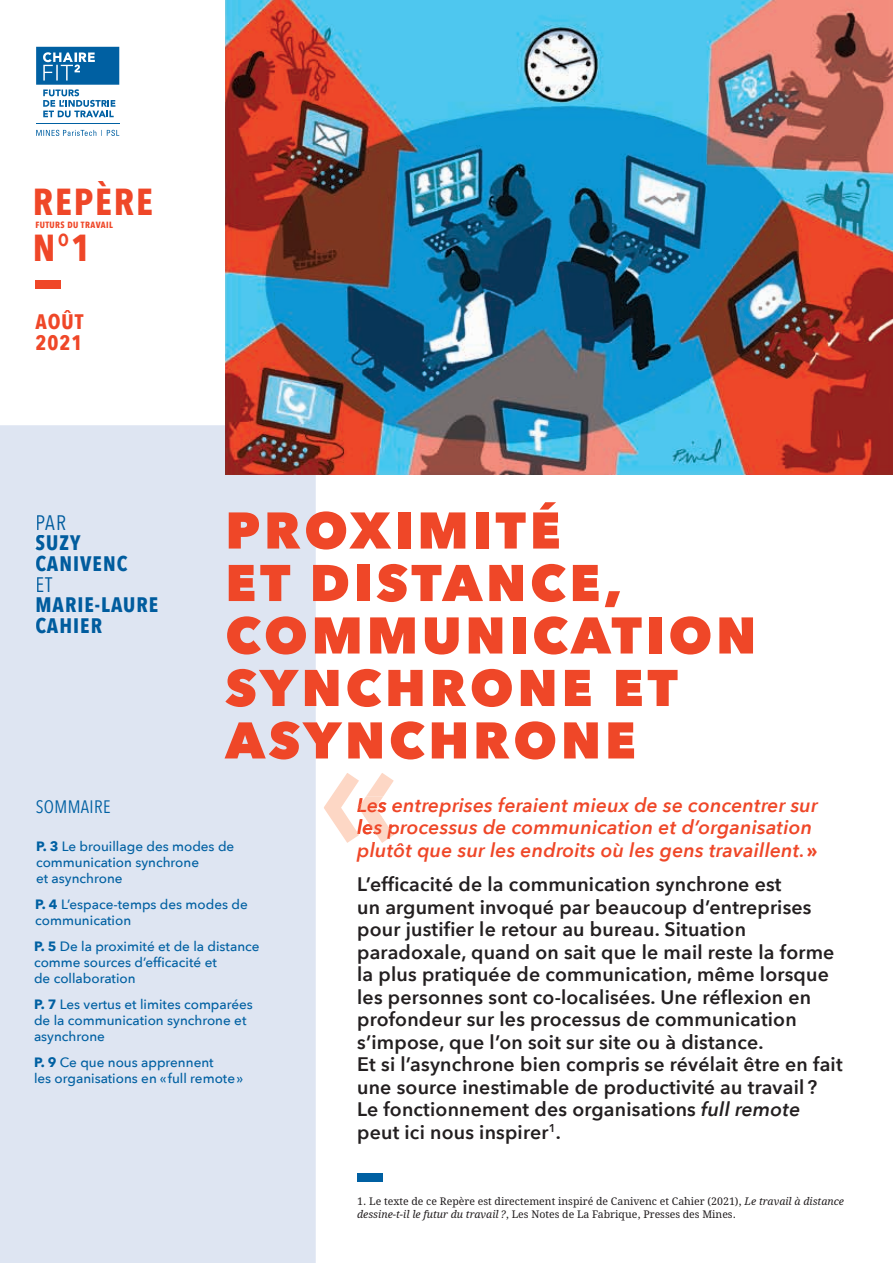
<style>
.page{position:relative;width:893px;height:1263px;background:#fff}
.page>*{position:absolute;margin:0;border:0;box-sizing:border-box;transform-origin:0 0}
.t1{font:600 156px "Avenir Next";color:#fdd7c5}
.t2{font:800 51px/52.5px "Avenir Next";letter-spacing:.075em;color:#ef4728}
.t3{font:700 37.5px/46.5px "Avenir Next Condensed";letter-spacing:.05em;color:#ef4728}
.t4{font:700 21px/20.7px "Avenir Next Condensed";letter-spacing:.05em;color:#005c9e}
.t5{font:700 21px/20.7px "Avenir Next Condensed";letter-spacing:.05em;color:#ef4728}
.t6{font:21px "Avenir Next Condensed";color:#005c9e}
.t7{font:600 19.5px/22.5px "Avenir Next";letter-spacing:.01em;color:#231f20}
.t8{font:italic 600 19.5px/34.5px "Avenir Next";letter-spacing:.01em;color:#ef4728}
.t9{font:18px "Avenir Next Condensed";letter-spacing:.02em;color:#0060a2}
.t10{font:500 13.5px/16.2px "Avenir Next";color:#0060a2}
.t11{font:10.5px/13.5px "Avrile Serif";color:#231f20}
.t12{font:700 9px "Avenir Next Condensed";letter-spacing:.05em;color:#ef4728}
.s1{font-weight:700}
.s2{font-weight:700;font-style:normal}
.s3{font-style:normal;color:#231f20}
.s4{font-style:italic}
</style>
<div class="page">
<div style="left:0;top:425px;width:316px;height:838px;background:#dee5f2"></div>
<div style="left:357px;top:1174px;width:26px;height:8px;background:#0060a2"></div>
<div style="left:35px;top:280px;width:26px;height:9px;background:#ef4728"></div>
<div style="left:37px;top:515px;width:28px;height:15px;background:#dee5f2"></div>
<div style="left:36px;top:535px;width:45px;height:16px;background:#dee5f2"></div>
<div style="left:36px;top:556px;width:92px;height:15px;background:#dee5f2"></div>
<div style="left:37px;top:577px;width:15px;height:15px;background:#dee5f2"></div>
<div style="left:37px;top:597px;width:121px;height:16px;background:#dee5f2"></div>
<div style="left:36px;top:618px;width:66px;height:15px;background:#dee5f2"></div>
<svg style="left:36px;top:130px;width:83px;height:6px"></svg>
<hr style="left:36px;top:123px;width:83px;height:1px;background:#0060a2">
<svg style="left:36px;top:47px;width:83px;height:70px"></svg>
<svg style="left:358px;top:797px;width:25px;height:19px"></svg>
<svg style="left:358px;top:819px;width:36px;height:20px"></svg>
<hr style="left:357px;top:842px;width:37px;height:1px;background:#fdd7c5">
<img style="left:225px;top:0;width:668px;height:474px">
<h3 class="t3" style="left:33px;top:178px;width:121px">REPÈRE<br>N°1</h3>
<p class="t12" style="left:35px;top:219px;width:79px">FUTURS DU TRAVAIL</p>
<p class="t5" style="left:35px;top:311px;width:50px">AOÛT<br>2021</p>
<p class="t6" style="left:35px;top:504px;width:32px">PAR</p>
<p class="t4" style="left:35px;top:533px;width:94px">SUZY<br>CANIVENC</p>
<p class="t6" style="left:35px;top:566px;width:18px">ET</p>
<p class="t4" style="left:35px;top:594px;width:124px">MARIE-LAURE<br>CAHIER</p>
<h2 class="t2" style="left:225px;top:504px;width:532px">PROXIMITÉ<br>ET DISTANCE,<br>COMMUNICATION<br>SYNCHRONE ET<br>ASYNCHRONE</h2>
<p class="t9" style="left:36px;top:791px;width:76px">SOMMAIRE</p>
<p class="t10" style="left:36px;top:837px;width:200px"><span class="s1">P. 3</span> Le brouillage des modes de communication synchrone<br>et asynchrone</p>
<p class="t10" style="left:35px;top:895px;width:214px"><span class="s1">P. 4</span> L’espace-temps des modes de communication</p>
<p class="t10" style="left:34px;top:937px;width:227px"><span class="s1">P. 5</span> De la proximité et de la distance comme sources d’efficacité et<br>de collaboration</p>
<p class="t10" style="left:34px;top:996px;width:220px"><span class="s1">P. 7</span> Les vertus et limites comparées de la communication synchrone et asynchrone</p>
<p class="t10" style="left:34px;top:1054px;width:211px"><span class="s1">P. 9</span> Ce que nous apprennent<br>les organisations en « full remote »</p>
<h1 class="t1" style="left:319px;top:658px;width:82px">«</h1>
<p class="t8" style="left:357px;top:793px;width:462px;line-height:22.5px">Les entreprises feraient mieux de se concentrer sur les processus de communication et d’organisation</p>
<p class="t8" style="left:357px;top:832px;width:462px">plutôt que sur les endroits où les gens travaillent.<span class="s2">»<br></span><span class="s3">L’efficacité de la communication synchrone est</span></p>
<p class="t7" style="left:357px;top:895px;width:487px">un argument invoqué par beaucoup d’entreprises pour justifier le retour au bureau. Situation paradoxale, quand on sait que le mail reste la forme la plus pratiquée de communication, même lorsque les personnes sont co-localisées. Une réflexion en profondeur sur les processus de communication s’impose, que l’on soit sur site ou à distance.<br>Et si l’asynchrone bien compris se révélait être en fait une source inestimable de productivité au travail ?<br>Le fonctionnement des organisations <span class="s4">full remote </span>peut ici nous inspirer<sup>1</sup>.</p>
<p class="t11" style="left:357px;top:1194px;width:488px">1. Le texte de ce Repère est directement inspiré de Canivenc et Cahier (2021), <span class="s4">Le travail à distance dessine-t-il le futur du travail ?</span>, Les Notes de La Fabrique, Presses des Mines.</p>
</div>
